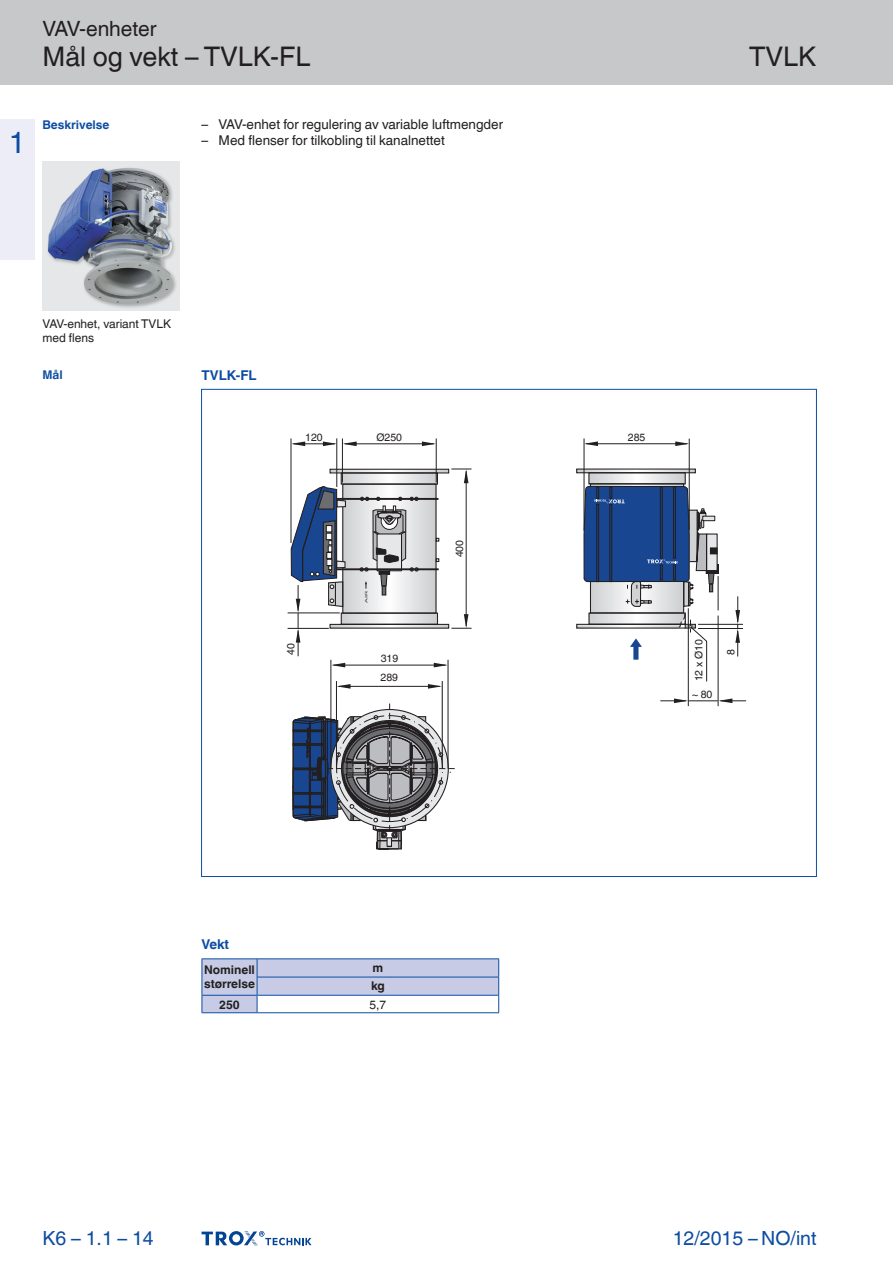
<style>
.page{position:relative;width:893px;height:1263px;background:#fff}
.page>*{position:absolute;margin:0;border:0;box-sizing:border-box;transform-origin:0 0}
.Register-Tab-Ziffern{font:30px "TROX Helvetica";color:#0d4da1}
.Navigation_2{font:27px "TROX Helvetica";color:#231f20}
.Navigation_3{font:27px "TROX Helvetica";color:#231f20}
.Navigation_1{font:21px "TROX Helvetica";color:#231f20}
.pagina_li-re{font:19.5px "TROX Helvetica";color:#0d4da1}
.descr_txt_section_li{font:13.5px "TROX Helvetica";color:#231f20}
.Standard_oben_links{font:700 13.5px "TROX Helvetica";color:#0d4da1}
.table_title{font:700 13.5px "TROX Helvetica";color:#0d4da1}
.marg_copy{font:12px/14.4px "TROX Helvetica";color:#231f20}
.table_head_h-centr_v{font:700 12px/14.4px "TROX Helvetica";letter-spacing:-.005em;color:#231f20}
.marg_title_blue{font:700 12px "TROX Helvetica";color:#0d4da1}
.table_copy_h-cent_v{font:700 12px "TROX Helvetica";color:#231f20}
.table_copy_right_v-c{font:12px "TROX Helvetica";color:#231f20}
.Update_OIDs{font:10.5px "TROX Helvetica";color:#231f20}
.Update_OIDs-2{font:3px "Arial";color:#231f20;scale:2.34 1}
</style>
<div class="page">
<div style="left:0;top:0;width:893px;height:85px;background:#c7c8ca"></div>
<div style="left:0;top:119px;width:34px;height:140px;background:#ecedf6"></div>
<svg style="left:202px;top:1231px;width:110px;height:15px"></svg>
<hr style="left:202px;top:958px;width:55px;height:1px;background:#0d4da1">
<hr style="left:257px;top:958px;width:242px;height:1px;background:#0d4da1">
<svg style="left:202px;top:959px;width:297px;height:54px"></svg>
<img style="left:330px;top:473px;width:119px;height:154px">
<div style="left:329px;top:624px;width:120px;height:5px;border:1px solid #231f20"></div>
<div style="left:588px;top:612px;width:98px;height:13px;border:1px solid #231f20"></div>
<div style="left:329px;top:469px;width:120px;height:4px;border:1px solid #231f20"></div>
<div style="left:341px;top:472px;width:97px;height:13px;border:1px solid #231f20"></div>
<div style="left:576px;top:468px;width:120px;height:5px;border:1px solid #231f20"></div>
<div style="left:576px;top:624px;width:120px;height:5px;border:1px solid #231f20"></div>
<svg style="left:630px;top:638px;width:12px;height:22px"></svg>
<hr style="left:436px;top:438px;width:1px;height:44px;background:#231f20">
<hr style="left:342px;top:438px;width:1px;height:44px;background:#231f20">
<hr style="left:345px;top:443px;width:89px;height:1px;background:#231f20">
<svg style="left:343px;top:441px;width:14px;height:5px"></svg>
<svg style="left:422px;top:441px;width:14px;height:5px"></svg>
<svg style="left:583px;top:438px;width:136px;height:169px"></svg>
<hr style="left:336px;top:438px;width:1px;height:49px;background:#231f20">
<hr style="left:584px;top:438px;width:1px;height:93px;background:#231f20">
<hr style="left:689px;top:439px;width:1px;height:91px;background:#231f20">
<hr style="left:291px;top:438px;width:1px;height:105px;background:#231f20">
<hr style="left:293px;top:443px;width:42px;height:1px;background:#231f20">
<svg style="left:291px;top:441px;width:14px;height:5px"></svg>
<svg style="left:323px;top:441px;width:14px;height:5px"></svg>
<hr style="left:466px;top:471px;width:1px;height:155px;background:#231f20">
<svg style="left:451px;top:469px;width:20px;height:14px"></svg>
<svg style="left:451px;top:614px;width:21px;height:15px"></svg>
<hr style="left:688px;top:608px;width:1px;height:98px;background:#231f20">
<hr style="left:718px;top:576px;width:1px;height:34px;background:#231f20">
<svg style="left:660px;top:698px;width:86px;height:5px"></svg>
<hr style="left:718px;top:615px;width:1px;height:91px;background:#231f20">
<svg style="left:292px;top:684px;width:163px;height:166px"></svg>
<hr style="left:336px;top:681px;width:1px;height:87px;background:#231f20">
<hr style="left:442px;top:681px;width:1px;height:87px;background:#231f20">
<hr style="left:331px;top:660px;width:1px;height:108px;background:#231f20">
<hr style="left:333px;top:665px;width:113px;height:1px;background:#231f20">
<svg style="left:434px;top:663px;width:14px;height:4px"></svg>
<svg style="left:331px;top:663px;width:14px;height:4px"></svg>
<hr style="left:448px;top:660px;width:1px;height:108px;background:#231f20">
<hr style="left:698px;top:624px;width:45px;height:1px;background:#231f20">
<hr style="left:698px;top:628px;width:45px;height:1px;background:#231f20">
<svg style="left:735px;top:596px;width:5px;height:60px"></svg>
<svg style="left:677px;top:613px;width:30px;height:69px"></svg>
<hr style="left:288px;top:628px;width:41px;height:1px;background:#231f20">
<hr style="left:288px;top:613px;width:52px;height:1px;background:#231f20">
<svg style="left:290px;top:483px;width:149px;height:173px"></svg>
<hr style="left:201px;top:389px;width:1px;height:488px;background:#0d4da1">
<hr style="left:816px;top:389px;width:1px;height:488px;background:#0d4da1">
<hr style="left:201px;top:389px;width:615px;height:1px;background:#0d4da1">
<hr style="left:201px;top:876px;width:615px;height:1px;background:#0d4da1">
<img style="left:43px;top:161px;width:136px;height:150px">
<p class="Register-Tab-Ziffern" style="left:9px;top:125px;width:18px">1</p>
<p class="Navigation_1" style="left:43px;top:17px;width:116px">VAV-enheter</p>
<p class="Navigation_2" style="left:43px;top:41px;width:269px">Mål og vekt – TVLK-FL</p>
<p class="Navigation_3" style="left:749px;top:41px;width:69px">TVLK</p>
<p class="marg_title_blue" style="left:43px;top:117px;width:68px">Beskrivelse</p>
<p class="descr_txt_section_li" style="left:202px;top:116px;width:303px">– VAV-enhet for regulering av variable luftmengder</p>
<p class="descr_txt_section_li" style="left:202px;top:132px;width:245px">– Med flenser for tilkobling til kanalnettet</p>
<p class="marg_copy" style="left:43px;top:316px;width:130px">VAV-enhet, variant TVLK med flens</p>
<p class="marg_title_blue" style="left:43px;top:368px;width:22px">Mål</p>
<p class="Standard_oben_links" style="left:202px;top:367px;width:57px">TVLK-FL</p>
<p class="Update_OIDs" style="left:305px;top:431px;width:19px">120</p>
<p class="Update_OIDs" style="left:376px;top:431px;width:27px">Ø250</p>
<p class="Update_OIDs" style="left:628px;top:431px;width:19px">285</p>
<p class="Update_OIDs-2" style="left:365px;top:603px;width:7px;rotate:-90deg">AIR</p>
<p class="Update_OIDs" style="left:453px;top:557px;width:19px;rotate:-90deg">400</p>
<p class="Update_OIDs" style="left:693px;top:681px;width:43px;rotate:-90deg">12 x Ø10</p>
<p class="Update_OIDs" style="left:285px;top:655px;width:13px;rotate:-90deg">40</p>
<p class="Update_OIDs" style="left:725px;top:655px;width:7px;rotate:-90deg">8</p>
<p class="Update_OIDs" style="left:381px;top:652px;width:19px">319</p>
<p class="Update_OIDs" style="left:380px;top:671px;width:19px">289</p>
<p class="Update_OIDs" style="left:692px;top:688px;width:22px">~ 80</p>
<p class="table_title" style="left:202px;top:936px;width:29px">Vekt</p>
<p class="table_head_h-centr_v" style="left:204px;top:962px;width:52px">Nominell størrelse</p>
<p class="table_head_h-centr_v" style="left:373px;top:960px;width:12px">m</p>
<p class="table_head_h-centr_v" style="left:371px;top:978px;width:15px">kg</p>
<p class="table_copy_h-cent_v" style="left:219px;top:997px;width:22px">250</p>
<p class="table_copy_right_v-c" style="left:370px;top:997px;width:18px">5,7</p>
<p class="pagina_li-re" style="left:43px;top:1227px;width:113px">K6 – 1.1 – 14</p>
<h3 class="pagina_li-re" style="left:673px;top:1227px;width:145px">12/2015 – NO/int</h3>
</div>
